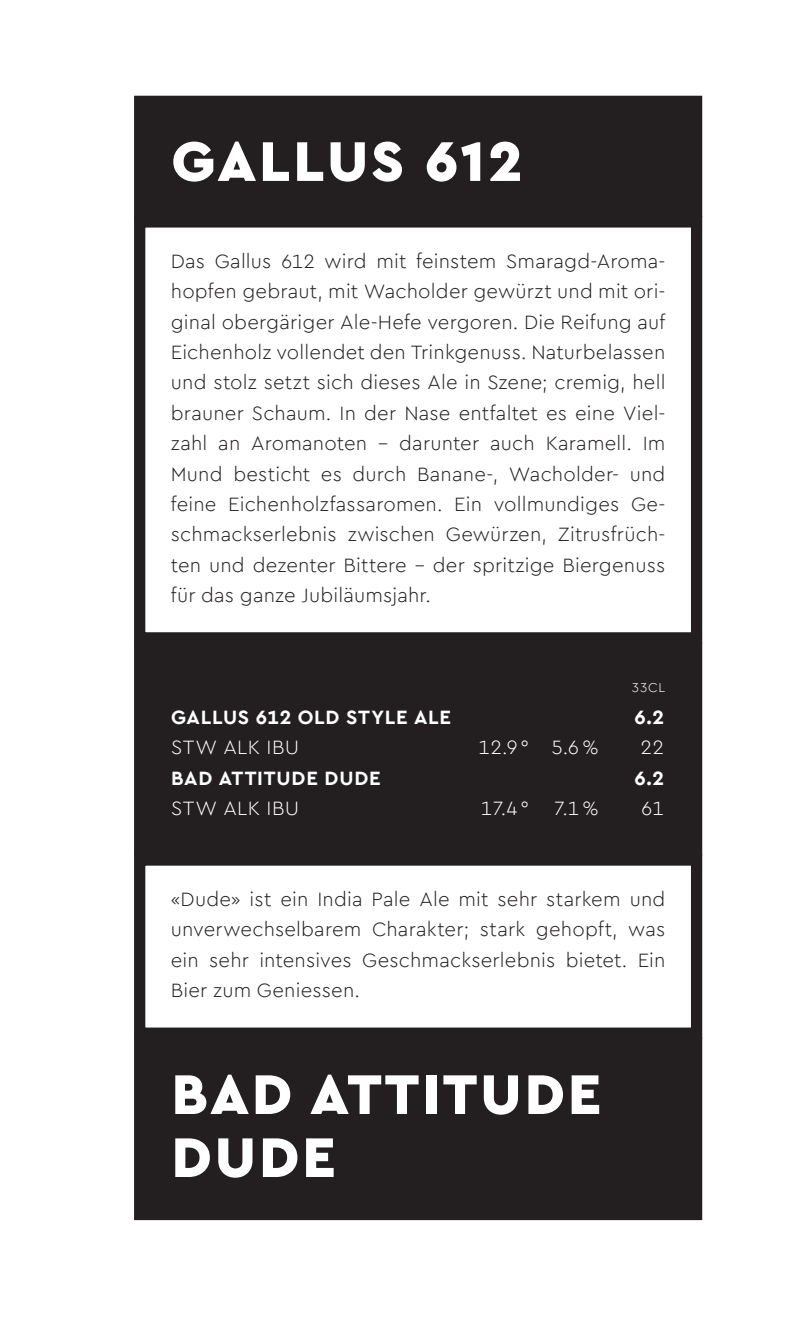
<style>
.page{position:relative;width:798px;height:1340px;background:#fff}
.page>*{position:absolute;margin:0;border:0;box-sizing:border-box;transform-origin:0 0}
.Titel_unten{font:900 58.5px/63px "Cera PRO";letter-spacing:.05em;color:#fff}
.Titel_oben{font:900 58.5px "Cera PRO";letter-spacing:.045em;color:#fff}
.Bierbeschrieb__POS{font:300 20.25px/30.4px "Cera PRO";letter-spacing:.01em;color:#231f20;text-align:justify}
.Biertitel__POS{font:700 20.25px "Cera PRO";letter-spacing:.035em;color:#fff}
.STW_ALK_IBU__POS{font:300 20.25px "Cera PRO";letter-spacing:.03em;color:#fff}
.Menge__POS{font:300 13.5px "Cera PRO";color:#fff}
</style>
<div class="page">
<div style="left:140px;top:648px;width:556px;height:201px;background:#231f20"></div>
<div style="left:134px;top:642px;width:568px;height:213px;border:11px solid #231f20"></div>
<div style="left:134px;top:216px;width:568px;height:427px;border:11px solid #231f20"></div>
<div style="left:140px;top:101px;width:556px;height:111px;background:#231f20"></div>
<div style="left:134px;top:96px;width:568px;height:121px;border:11px solid #231f20"></div>
<div style="left:140px;top:1043px;width:556px;height:171px;background:#231f20"></div>
<div style="left:134px;top:1037px;width:568px;height:183px;border:11px solid #231f20"></div>
<div style="left:134px;top:854px;width:568px;height:184px;border:11px solid #231f20"></div>
<p class="Titel_oben" style="left:171px;top:122px;width:353px">GALLUS 612</p>
<p class="Bierbeschrieb__POS" style="left:171px;top:245px;width:496px">Das Gallus 612 wird mit feinstem Smaragd-Aroma&shy;hopfen gebraut, mit Wacholder gewürzt und mit ori&shy;ginal obergäriger Ale-Hefe vergoren. Die Reifung auf Eichenholz vollendet den Trinkgenuss. Naturbelassen und stolz setzt sich dieses Ale in Szene; cremig, hell brauner Schaum. In der Nase entfaltet es eine Viel&shy;zahl an Aromanoten – darunter auch Karamell. Im Mund besticht es durch Banane-, Wacholder- und feine Eichenholzfassaromen. Ein vollmundiges Ge&shy;schmackserlebnis zwischen Gewürzen, Zitrusfrüch&shy;ten und dezenter Bittere - der spritzige Biergenuss für das ganze Jubiläumsjahr.</p>
<p class="Menge__POS" style="left:631px;top:678px;width:35px">33CL</p>
<p class="Biertitel__POS" style="left:171px;top:703px;width:281px">GALLUS 612 OLD STYLE ALE</p>
<p class="Biertitel__POS" style="left:634px;top:703px;width:31px">6.2</p>
<p class="STW_ALK_IBU__POS" style="left:171px;top:734px;width:129px">STW ALK IBU</p>
<p class="STW_ALK_IBU__POS" style="left:478px;top:734px;width:121px">12.9 ° 5.6 %</p>
<p class="STW_ALK_IBU__POS" style="left:640px;top:734px;width:25px">22</p>
<p class="Biertitel__POS" style="left:171px;top:764px;width:211px">BAD ATTITUDE DUDE</p>
<p class="Biertitel__POS" style="left:634px;top:764px;width:31px">6.2</p>
<p class="STW_ALK_IBU__POS" style="left:171px;top:794px;width:129px">STW ALK IBU</p>
<p class="STW_ALK_IBU__POS" style="left:480px;top:794px;width:49px">17.4 °</p>
<p class="STW_ALK_IBU__POS" style="left:553px;top:794px;width:46px">7.1 %</p>
<p class="STW_ALK_IBU__POS" style="left:641px;top:794px;width:24px">61</p>
<p class="Bierbeschrieb__POS" style="left:171px;top:883px;width:496px">«Dude» ist ein India Pale Ale mit sehr starkem und unverwechselbarem Charakter; stark gehopft, was ein sehr intensives Geschmackserlebnis bietet. Ein Bier zum Geniessen.</p>
<p class="Titel_unten" style="left:171px;top:1060px;width:431px">BAD ATTITUDE<br>DUDE</p>
</div>
